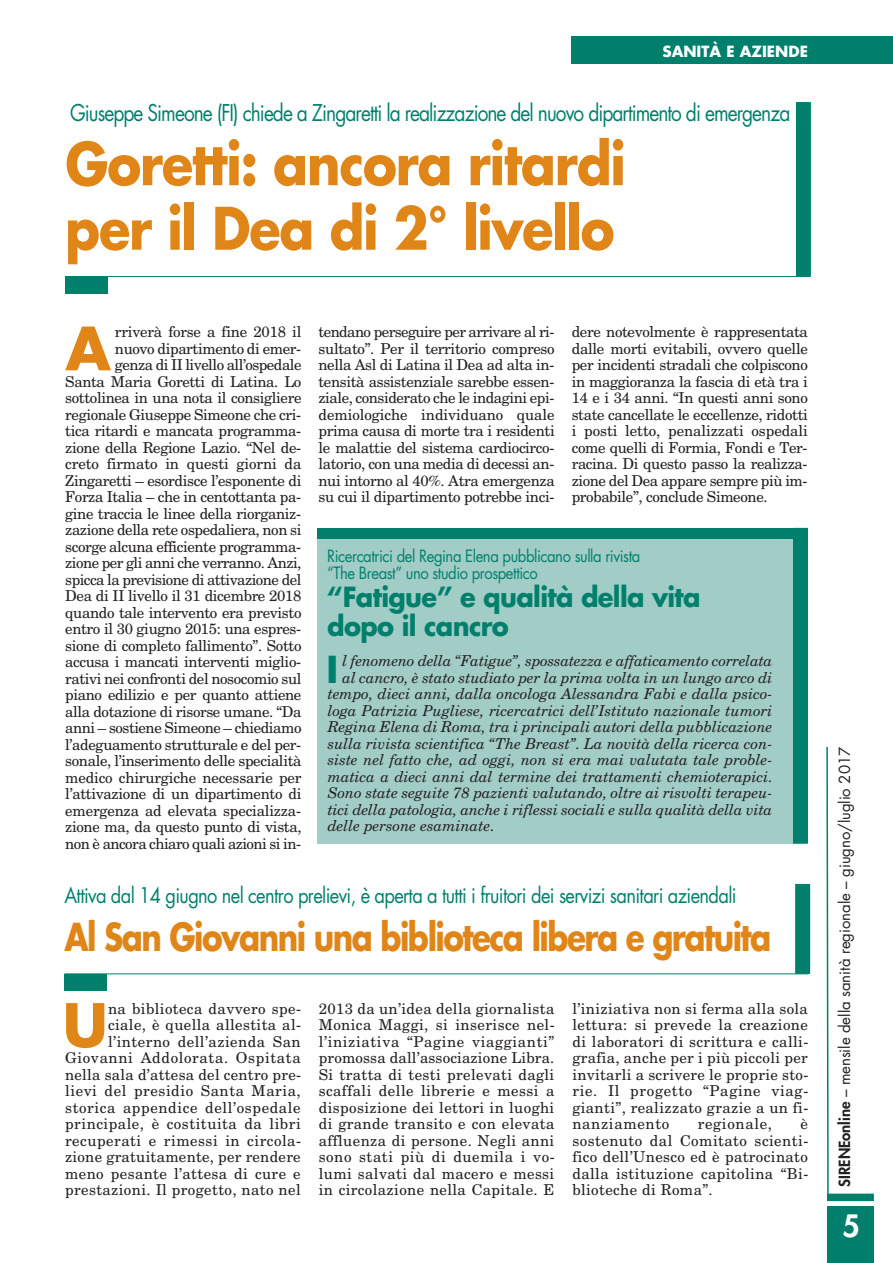
<style>
.page{position:relative;width:893px;height:1263px;background:#fff}
.page>*{position:absolute;margin:0;border:0;box-sizing:border-box;transform-origin:0 0}
.t1{font:700 58.2px "Futura";color:#e08619}
.t2{font:700 57px/64.5px "Futura";letter-spacing:-.025em;color:#e08619;scale:.9 1}
.t3{font:700 37.5px "Futura";letter-spacing:-.05em;color:#e08619;scale:.83 1}
.t4{font:700 36.15px "Futura";color:#00806c}
.t5{font:800 30px "Futura";color:#fff}
.t6{font:700 27px/28.5px "Futura";letter-spacing:-.025em;color:#00806c;scale:.95 1}
.t7{font:22.5px "Futura";letter-spacing:-.05em;color:#00806c;scale:.85 1}
.t8{font:21px "Futura";letter-spacing:-.035em;color:#00806c;scale:.87 1}
.t9{font:16.5px/16.5px "Futura";letter-spacing:-.03em;color:#00806c;scale:.9 1}
.t10{font:15px/16.5px "New Century Schlbk";letter-spacing:-.025em;color:#231f20;text-align:justify}
.t11{font:italic 15px "New Century Schlbk";color:#231f20}
.t12{font:15px/16.5px "New Century Schlbk";letter-spacing:.03em;color:#231f20;text-align:right}
.t13{font:15px "Futura";letter-spacing:-.005em;color:#231f20}
.t14{font:700 15px "Futura";color:#fff}
.t15{font:15px "New Century Schlbk";letter-spacing:.045em;color:#231f20}
.s1{font-weight:800}
</style>
<div class="page">
<div style="left:827px;top:1193px;width:47px;height:8px;background:#00806c"></div>
<svg style="left:826px;top:746px;width:3px;height:456px"></svg>
<div style="left:827px;top:1207px;width:47px;height:56px;background:#00806c"></div>
<div style="left:571px;top:37px;width:322px;height:27px;background:#00806c"></div>
<div style="left:796px;top:102px;width:15px;height:175px;background:#00806c"></div>
<div style="left:65px;top:276px;width:43px;height:17px;background:#00806c"></div>
<hr style="left:65px;top:276px;width:744px;height:1px;background:#00806c">
<div style="left:65px;top:974px;width:42px;height:16px;background:#00806c"></div>
<hr style="left:64px;top:973px;width:745px;height:1px;background:#00806c">
<div style="left:795px;top:884px;width:15px;height:90px;background:#00806c"></div>
<div style="left:317px;top:529px;width:489px;height:315px;background:#a2cdc7"></div>
<div style="left:318px;top:528px;width:490px;height:10px;background:#00806c"></div>
<div style="left:793px;top:528px;width:15px;height:316px;background:#00806c"></div>
<p class="t14" style="left:662px;top:44px;width:147px">SANITÀ E AZIENDE</p>
<h3 class="t7" style="left:70px;top:102px;width:849px">Giuseppe Simeone (FI) chiede a Zingaretti la realizzazione del nuovo dipartimento di emergenza</h3>
<h2 class="t2" style="left:65px;top:137px;width:624px">Goretti: ancora ritardi per il Dea di 2° livello</h2>
<p class="t10" style="left:65px;top:324px;width:238px;text-align:right">rriverà forse a fine 2018 il<br>nuovo dipartimento di emer-<br>genza di II livello all’ospedale<br>Santa Maria Goretti di Latina. Lo sottolinea in una nota il consigliere regionale Giuseppe Simeone che cri&shy;tica ritardi e mancata programma&shy;zione della Regione Lazio. “Nel de&shy;creto firmato in questi giorni da Zingaretti – esordisce l’esponente di Forza Italia – che in centottanta pa&shy;gine traccia le linee della riorganiz&shy;zazione della rete ospedaliera, non si scorge alcuna efficiente programma&shy;zione per gli anni che verranno. Anzi, spicca la previsione di attivazione del Dea di II livello il 31 dicembre 2018 quando tale intervento era previsto entro il 30 giugno 2015: una espres&shy;sione di completo fallimento”. Sotto accusa i mancati interventi miglio&shy;rativi nei confronti del nosocomio sul piano edilizio e per quanto attiene alla dotazione di risorse umane. “Da anni – sostiene Simeone – chiediamo l’adeguamento strutturale e del per&shy;sonale, l’inserimento delle specialità medico chirurgiche necessarie per l’attivazione di un dipartimento di emergenza ad elevata specializza&shy;zione ma, da questo punto di vista, non è ancora chiaro quali azioni si in-</p>
<p class="t10" style="left:318px;top:324px;width:238px">tendano perseguire per arrivare al ri&shy;sultato”. Per il territorio compreso nella Asl di Latina il Dea ad alta in&shy;tensità assistenziale sarebbe essen&shy;ziale, considerato che le indagini epi&shy;demiologiche individuano quale prima causa di morte tra i residenti le malattie del sistema cardiocirco&shy;latorio, con una media di decessi an&shy;nui intorno al 40%. Atra emergenza su cui il dipartimento potrebbe inci-</p>
<p class="t10" style="left:572px;top:324px;width:238px">dere notevolmente è rappresentata dalle morti evitabili, ovvero quelle per incidenti stradali che colpiscono in maggioranza la fascia di età tra i 14 e i 34 anni. “In questi anni sono state cancellate le eccellenze, ridotti i posti letto, penalizzati ospedali come quelli di Formia, Fondi e Ter&shy;racina. Di questo passo la realizza&shy;zione del Dea appare sempre più im&shy;probabile”, conclude Simeone.</p>
<h1 class="t1" style="left:65px;top:322px;width:47px">A</h1>
<p class="t9" style="left:327px;top:549px;width:350px">Ricercatrici del Regina Elena pubblicano sulla rivista “The Breast” uno studio prospettico</p>
<h3 class="t6" style="left:327px;top:585px;width:395px">“Fatigue” e qualità della vita dopo il cancro</h3>
<h3 class="t4" style="left:326px;top:653px;width:13px">I</h3>
<p class="t11" style="left:343px;top:652px;width:431px">l fenomeno della “Fatigue”, spossatezza e affaticamento correlata</p>
<p class="t11" style="left:343px;top:669px;width:431px">al cancro, è stato studiato per la prima volta in un lungo arco di</p>
<p class="t11" style="left:328px;top:685px;width:446px">tempo, dieci anni, dalla oncologa Alessandra Fabi e dalla psico-</p>
<p class="t11" style="left:328px;top:702px;width:446px">loga Patrizia Pugliese, ricercatrici dell’Istituto nazionale tumori</p>
<p class="t11" style="left:328px;top:718px;width:446px">Regina Elena di Roma, tra i principali autori della pubblicazione</p>
<p class="t11" style="left:328px;top:735px;width:446px">sulla rivista scientifica “The Breast”. La novità della ricerca con-</p>
<p class="t11" style="left:328px;top:751px;width:446px">siste nel fatto che, ad oggi, non si era mai valutata tale proble-</p>
<p class="t11" style="left:328px;top:768px;width:446px">matica a dieci anni dal termine dei trattamenti chemioterapici.</p>
<p class="t11" style="left:328px;top:784px;width:446px">Sono state seguite 78 pazienti valutando, oltre ai risvolti terapeu-</p>
<p class="t11" style="left:328px;top:801px;width:446px">tici della patologia, anche i riflessi sociali e sulla qualità della vita</p>
<p class="t11" style="left:328px;top:817px;width:168px">delle persone esaminate.</p>
<h3 class="t8" style="left:65px;top:886px;width:774px">Attiva dal 14 giugno nel centro prelievi, è aperta a tutti i fruitori dei servizi sanitari aziendali</h3>
<h3 class="t3" style="left:64px;top:920px;width:853px">Al San Giovanni una biblioteca libera e gratuita</h3>
<p class="t12" style="left:65px;top:1000px;width:237px">na biblioteca davvero spe-<br>ciale, è quella allestita al&shy;l’interno dell’azienda San<br>Giovanni Addolorata. Ospitata nella sala d’attesa del centro pre&shy;lievi del presidio Santa Maria, storica appendice dell’ospedale principale, è costituita da libri recuperati e rimessi in circola&shy;zione gratuitamente, per rendere meno pesante l’attesa di cure e prestazioni. Il progetto, nato nel</p>
<p class="t10" style="left:319px;top:1000px;width:237px">2013 da un’idea della giornalista Monica Maggi, si inserisce nel&shy;l’iniziativa “Pagine viaggianti” promossa dall’associazione Libra.<br>Si tratta di testi prelevati dagli scaffali delle librerie e messi a disposizione dei lettori in luoghi di grande transito e con elevata affluenza di persone. Negli anni sono stati più di duemila i vo&shy;lumi salvati dal macero e messi in circolazione nella Capitale. E</p>
<p class="t10" style="left:572px;top:1000px;width:237px">l’iniziativa non si ferma alla sola lettura: si prevede la creazione di laboratori di scrittura e calli&shy;grafia, anche per i più piccoli per invitarli a scrivere le proprie sto&shy;rie. Il progetto “Pagine viag&shy;gianti”, realizzato grazie a un fi&shy;nanziamento</p>
<h1 class="t1" style="left:63px;top:998px;width:47px">U</h1>
<p class="t15" style="left:698px;top:1115px;width:76px">regionale,</p>
<p class="t10" style="left:572px;top:1116px;width:237px;text-indent:228px">è sostenuto dal Comitato scienti&shy;fico dell’Unesco ed è patrocinato dalla istituzione capitolina “Bi&shy;blioteche di Roma”.</p>
<p class="t13" style="left:838px;top:1186px;width:441px;rotate:-90deg"><span class="s1">SIRENEonline</span> – mensile della sanità regionale – giugno/luglio 2017</p>
<h3 class="t5" style="left:842px;top:1211px;width:19px">5</h3>
</div>
